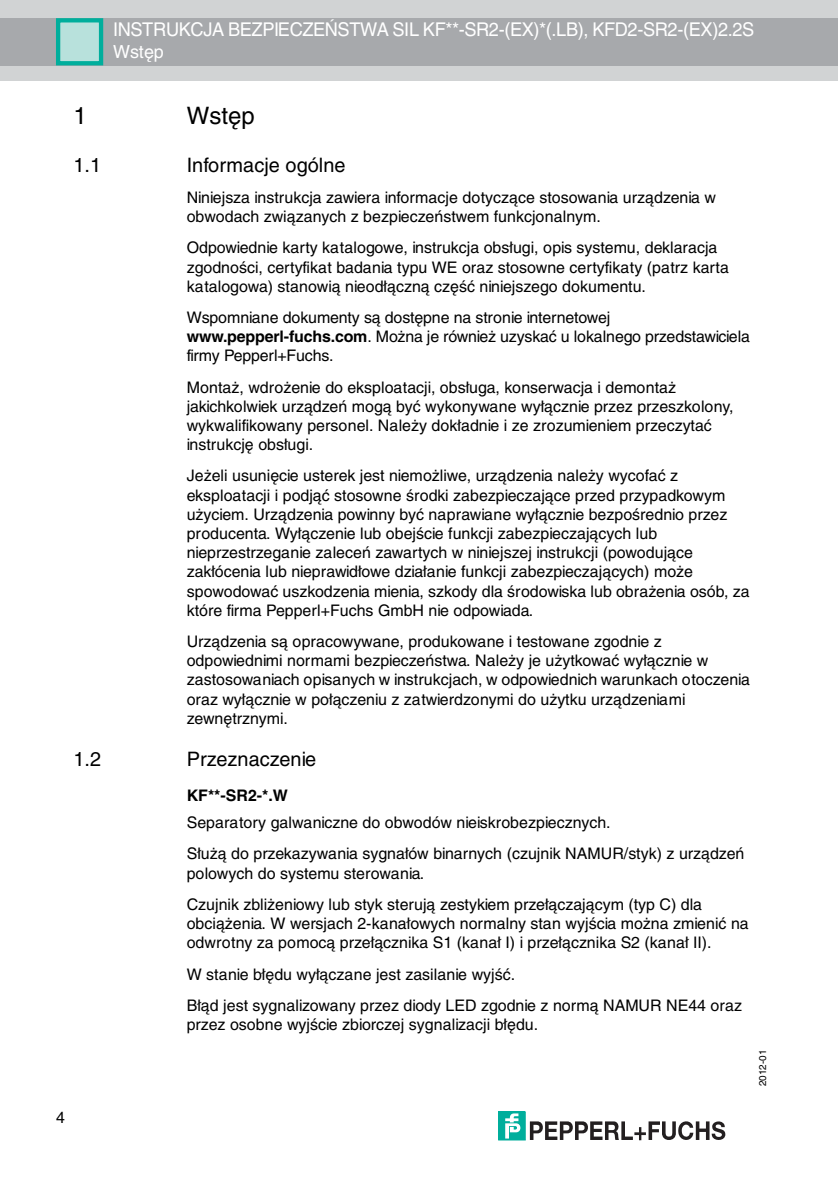
<style>
.page{position:relative;width:838px;height:1192px;background:#fff}
.page>*{position:absolute;margin:0;border:0;box-sizing:border-box;transform-origin:0 0}
.t1{font:24px "Helvetica CE";color:#000}
.t2{font:20px "Helvetica CE";letter-spacing:.005em;color:#000}
.t3{font:19px "Helvetica CE";letter-spacing:-.02em;color:#fff;scale:.96 1}
.t4{font:18px "Helvetica CE";color:#fff}
.t5{font:16px/19.2px "Helvetica CE";color:#000}
.t6{font:700 16px "Helvetica CE";color:#000}
.t7{font:10px "Helvetica CE";color:#000}
.s1{font-weight:700}
</style>
<div class="page">
<div style="left:0;top:0;width:838px;height:80px;background:#d1d3d4"></div>
<div style="left:0;top:18px;width:838px;height:48px;background:#a7a9ac"></div>
<div style="left:56px;top:19px;width:45px;height:45px;background:#b8e1dc"></div>
<div style="left:56px;top:18px;width:47px;height:47px;border:4px solid #00ae9c"></div>
<div style="left:499px;top:1112px;width:26px;height:28px;background:#00ae9c"></div>
<svg style="left:505px;top:1113px;width:16px;height:26px"></svg>
<svg style="left:530px;top:1121px;width:195px;height:19px"></svg>
<p class="t3" style="left:113px;top:22px;width:670px">INSTRUKCJA BEZPIECZEŃSTWA SIL KF**-SR2-(EX)*(.LB), KFD2-SR2-(EX)2.2S</p>
<p class="t4" style="left:113px;top:45px;width:52px">Wstęp</p>
<p class="t5" style="left:56px;top:1109px;width:10px">4</p>
<h1 class="t1" style="left:73px;top:107px;width:15px">1</h1>
<h1 class="t1" style="left:187px;top:107px;width:69px">Wstęp</h1>
<p class="t2" style="left:73px;top:157px;width:29px">1.1</p>
<p class="t2" style="left:187px;top:157px;width:160px">Informacje ogólne</p>
<p class="t5" style="left:187px;top:189px;width:531px">Niniejsza instrukcja zawiera informacje dotyczące stosowania urządzenia w obwodach związanych z bezpieczeństwem funkcjonalnym.</p>
<p class="t5" style="left:187px;top:240px;width:544px">Odpowiednie karty katalogowe, instrukcja obsługi, opis systemu, deklaracja zgodności, certyfikat badania typu WE oraz stosowne certyfikaty (patrz karta katalogowa) stanowią nieodłączną część niniejszego dokumentu.</p>
<p class="t5" style="left:187px;top:309px;width:565px">Wspomniane dokumenty są dostępne na stronie internetowej <span class="s1">www.pepperl-fuchs.com</span>. Można je również uzyskać u lokalnego przedstawiciela firmy Pepperl+Fuchs.</p>
<p class="t5" style="left:187px;top:379px;width:548px">Montaż, wdrożenie do eksploatacji, obsługa, konserwacja i demontaż jakichkolwiek urządzeń mogą być wykonywane wyłącznie przez przeszkolony, wykwalifikowany personel. Należy dokładnie i ze zrozumieniem przeczytać instrukcję obsługi.</p>
<p class="t5" style="left:187px;top:468px;width:564px">Jeżeli usunięcie usterek jest niemożliwe, urządzenia należy wycofać z eksploatacji i podjąć stosowne środki zabezpieczające przed przypadkowym użyciem. Urządzenia powinny być naprawiane wyłącznie bezpośrednio przez producenta. Wyłączenie lub obejście funkcji zabezpieczających lub nieprzestrzeganie zaleceń zawartych w niniejszej instrukcji (powodujące zakłócenia lub nieprawidłowe działanie funkcji zabezpieczających) może spowodować uszkodzenia mienia, szkody dla środowiska lub obrażenia osób, za które firma Pepperl+Fuchs GmbH nie odpowiada.</p>
<p class="t5" style="left:187px;top:633px;width:565px">Urządzenia są opracowywane, produkowane i testowane zgodnie z odpowiednimi normami bezpieczeństwa. Należy je użytkować wyłącznie w zastosowaniach opisanych w instrukcjach, w odpowiednich warunkach otoczenia oraz wyłącznie w połączeniu z zatwierdzonymi do użytku urządzeniami zewnętrznymi.</p>
<p class="t2" style="left:73px;top:751px;width:29px">1.2</p>
<p class="t2" style="left:187px;top:751px;width:131px">Przeznaczenie</p>
<p class="t6" style="left:187px;top:790px;width:103px">KF**-SR2-*.W</p>
<p class="t5" style="left:187px;top:809px;width:559px;line-height:31.2px">Separatory galwaniczne do obwodów nieiskrobezpiecznych.<br>Służą do przekazywania sygnałów binarnych (czujnik NAMUR/styk) z urządzeń</p>
<p class="t5" style="left:187px;top:859px;width:517px;line-height:31.2px">polowych do systemu sterowania.<br>Czujnik zbliżeniowy lub styk sterują zestykiem przełączającym (typ C) dla</p>
<p class="t5" style="left:187px;top:915px;width:564px">obciążenia. W wersjach 2-kanałowych normalny stan wyjścia można zmienić na odwrotny za pomocą przełącznika S1 (kanał I) i przełącznika S2 (kanał II).</p>
<p class="t5" style="left:187px;top:960px;width:557px;line-height:31.2px">W stanie błędu wyłączane jest zasilanie wyjść.<br>Błąd jest sygnalizowany przez diody LED zgodnie z normą NAMUR NE44 oraz</p>
<p class="t5" style="left:187px;top:1016px;width:353px">przez osobne wyjście zbiorczej sygnalizacji błędu.</p>
<p class="t7" style="left:759px;top:1086px;width:38px;rotate:-90deg">2012-01</p>
</div>
